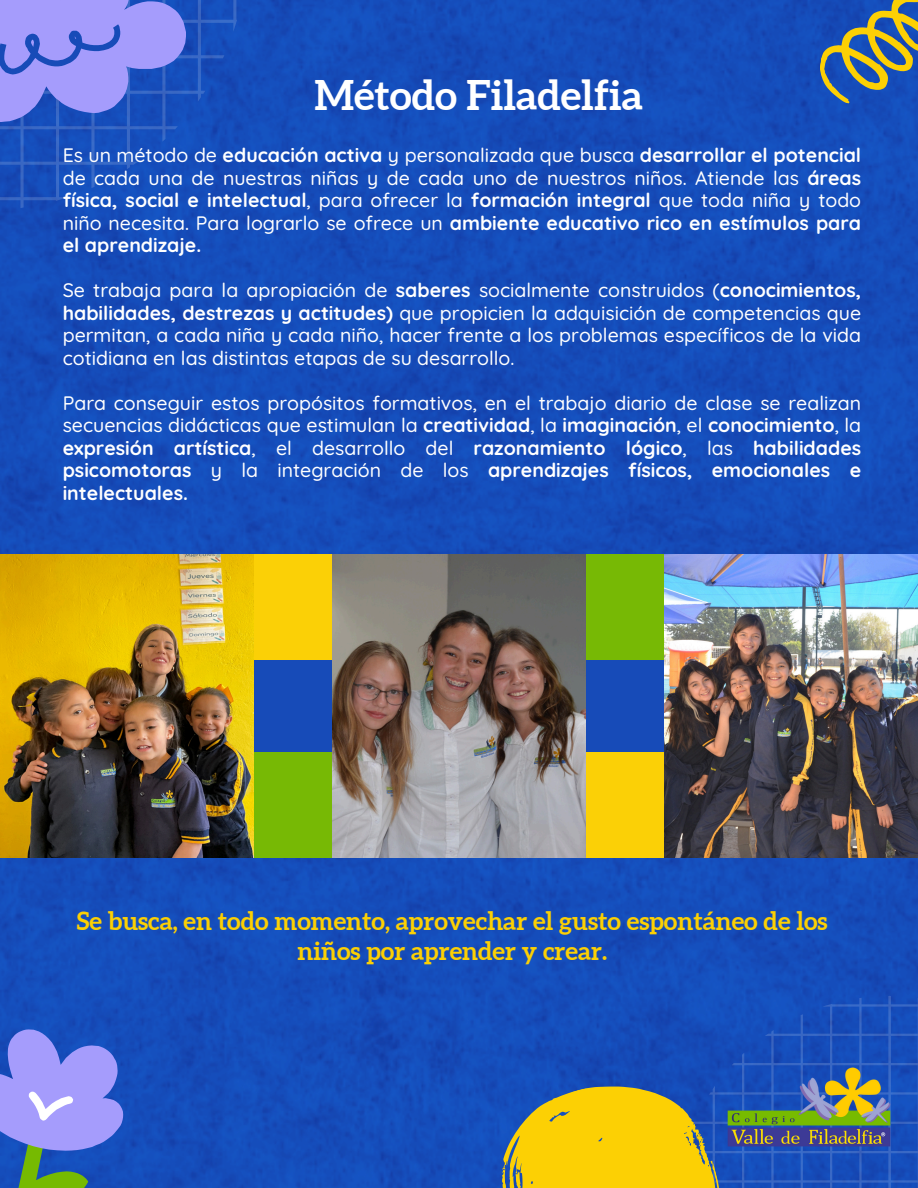
<style>
.page{position:relative;width:918px;height:1188px;background:#154dbb}
.page>*{position:absolute;margin:0;border:0;box-sizing:border-box;transform-origin:0 0}
.t1{font:700 40.8px "Aleo";color:#fff}
.t2{font:700 25.2px/30.3px "Aleo";color:#fcd004;text-align:center}
.t3{font:500 19.5px/22.5px "Quicksand";color:#fff;text-align:justify}
.s1{font-weight:700}
</style>
<div class="page">
<svg style="left:675px;top:996px;width:243px;height:192px;fill:#154dbb"></svg>
<svg style="left:0;top:0;width:246px;height:210px;fill:#154ebb"></svg>
<svg style="left:0;top:0;width:186px;height:122px"></svg>
<svg style="left:820px;top:0;width:98px;height:104px"></svg>
<div style="left:216px;top:554px;width:173px;height:152px;background:#fbd006"></div>
<div style="left:514px;top:554px;width:247px;height:152px;background:#77b905"></div>
<div style="left:205px;top:706px;width:247px;height:152px;background:#77b905"></div>
<div style="left:512px;top:706px;width:247px;height:152px;background:#fbd006"></div>
<div style="left:0;top:660px;width:918px;height:92px;background:#174bb8"></div>
<img style="left:0;top:554px;width:254px;height:303px">
<img style="left:332px;top:554px;width:254px;height:303px">
<img style="left:664px;top:554px;width:254px;height:303px">
<svg style="left:452px;top:1087px;width:284px;height:101px"></svg>
<img style="left:723px;top:1062px;width:171px;height:92px">
<svg style="left:0;top:1029px;width:123px;height:159px"></svg>
<h1 class="t1" style="left:314px;top:72px;width:330px">Método Filadelfia</h1>
<p class="t3" style="left:63px;top:144px;width:800px">Es un método de <span class="s1">educación activa</span> y personalizada que busca <span class="s1">desarrollar el potencial </span>de cada una de nuestras niñas y de cada uno de nuestros niños. Atiende las <span class="s1">áreas física, social e intelectual</span>, para ofrecer la <span class="s1">formación integral</span> que toda niña y todo niño necesita. Para lograrlo se ofrece un <span class="s1">ambiente educativo rico en estímulos para el aprendizaje.</span></p>
<p class="t3" style="left:63px;top:279px;width:800px">Se trabaja para la apropiación de <span class="s1">saberes</span> socialmente construidos (<span class="s1">conocimientos, habilidades, destrezas y actitudes)</span> que propicien la adquisición de competencias que permitan, a cada niña y cada niño, hacer frente a los problemas específicos de la vida cotidiana en las distintas etapas de su desarrollo.</p>
<p class="t3" style="left:63px;top:391px;width:800px">Para conseguir estos propósitos formativos, en el trabajo diario de clase se realizan secuencias didácticas que estimulan la <span class="s1">creatividad</span>, la <span class="s1">imaginación</span>, el <span class="s1">conocimiento</span>, la <span class="s1">expresión artística</span>, el desarrollo del <span class="s1">razonamiento lógico</span>, las <span class="s1">habilidades psicomotoras</span> y la integración de los <span class="s1">aprendizajes físicos, emocionales e intelectuales.</span></p>
<h2 class="t2" style="left:77px;top:906px;width:752px">Se busca, en todo momento, aprovechar el gusto espontáneo de los niños por aprender y crear.</h2>
</div>
